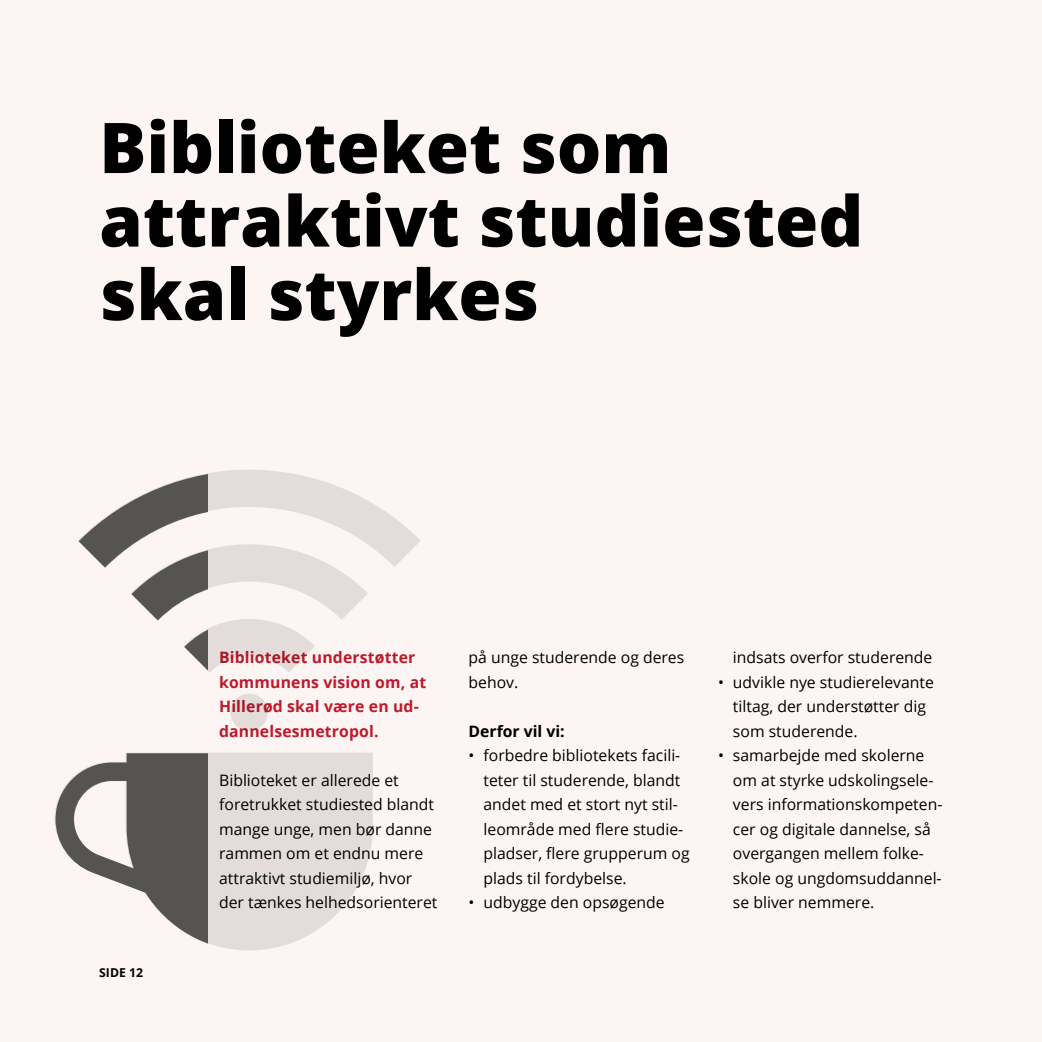
<style>
.page{position:relative;width:1042px;height:1042px;background:#fcf5f3}
.page>*{position:absolute;margin:0;border:0;box-sizing:border-box;transform-origin:0 0}
.Overskrift_niveau_2{font:800 70px/73.5px "Open Sans";color:#000}
.Brødtekst{font:15.75px/24.5px "Open Sans";color:#000}
.Brødtekst-2{font:700 15.75px/24.5px "Open Sans";letter-spacing:.01em;color:#be192a}
.Brødtekst-3{font:700 15.75px "Open Sans";color:#000}
.t1{font:700 12.25px "Open Sans";color:#000}
</style>
<div class="page">
<svg style="left:54px;top:753px;width:319px;height:197px;background:#e5dedd"></svg>
<svg style="left:231px;top:694px;width:37px;height:37px"></svg>
<svg style="left:56px;top:753px;width:152px;height:197px"></svg>
<svg style="left:78px;top:470px;width:343px;height:202px"></svg>
<p class="Overskrift_niveau_2" style="left:99px;top:107px;width:574px">Biblioteket som</p>
<p class="Overskrift_niveau_2" style="left:99px;top:181px;width:765px">attraktivt studiested skal styrkes</p>
<p class="t1" style="left:99px;top:964px;width:45px">SIDE 12</p>
<p class="Brødtekst-2" style="left:219px;top:645px;width:209px">Biblioteket understøtter kommunens vision om, at<br>Hillerød skal være en ud&shy;dannelsesmetropol.</p>
<p class="Brødtekst" style="left:219px;top:767px;width:220px">Biblioteket er allerede et foretrukket studiested blandt mange unge, men bør danne rammen om et endnu mere attraktivt studiemiljø, hvor der tænkes helhedsorienteret</p>
<p class="Brødtekst" style="left:469px;top:645px;width:217px">på unge studerende og deres behov.</p>
<p class="Brødtekst-3" style="left:469px;top:720px;width:98px">Derfor vil vi:</p>
<p class="Brødtekst" style="left:483px;top:743px;width:208px;text-indent:-15px">• forbedre bibliotekets facili&shy;teter til studerende, blandt andet med et stort nyt stil&shy;leområde med flere studie&shy;pladser, flere grupperum og plads til fordybelse.</p>
<p class="Brødtekst" style="left:469px;top:890px;width:198px">• udbygge den opsøgende</p>
<p class="Brødtekst" style="left:733px;top:645px;width:201px">indsats overfor studerende</p>
<p class="Brødtekst" style="left:733px;top:669px;width:202px;text-indent:-15px">• udvikle nye studierelevante tiltag, der understøtter dig som studerende.</p>
<p class="Brødtekst" style="left:733px;top:743px;width:211px;text-indent:-15px">• samarbejde med skolerne om at styrke udskolingsele&shy;vers informationskompeten&shy;cer og digitale dannelse, så overgangen mellem folke&shy;skole og ungdomsuddannel&shy;se bliver nemmere.</p>
</div>
